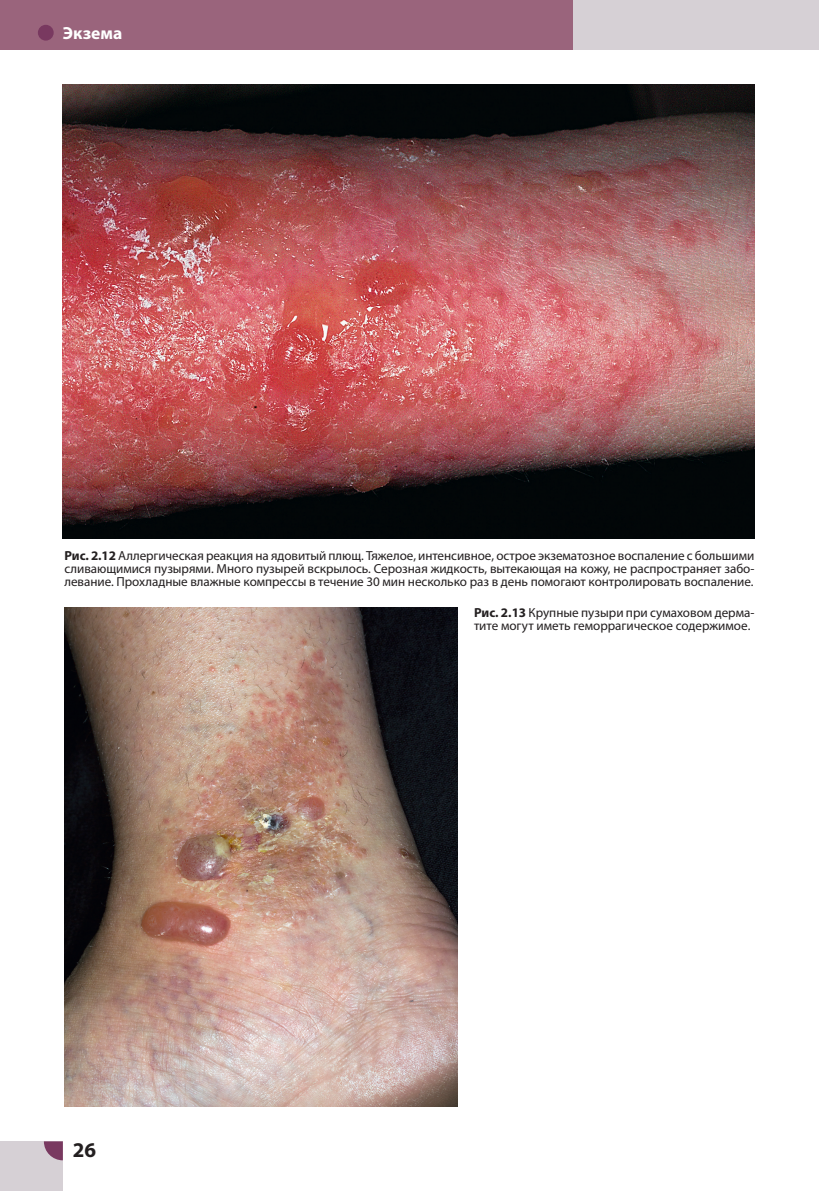
<style>
.page{position:relative;width:819px;height:1191px;background:#fff}
.page>*{position:absolute;margin:0;border:0;box-sizing:border-box;transform-origin:0 0}
.t1{font:700 21px "Myriad Pro";color:#231f20}
.t2{font:700 17.5px "Myriad Pro";color:#fff}
.t3{font:13.12px/13.1px "Myriad Pro";letter-spacing:-.005em;color:#231f20;text-align:justify}
.s1{font-weight:700}
</style>
<div class="page">
<div style="left:0;top:0;width:573px;height:50px;background:#9a647c"></div>
<div style="left:573px;top:0;width:245px;height:50px;background:#d6d0d5"></div>
<div style="left:38px;top:25px;width:16px;height:16px;background:#793960;border-radius:50%"></div>
<div style="left:0;top:1141px;width:63px;height:50px;background:#d6d0d5"></div>
<svg style="left:44px;top:1141px;width:19px;height:19px"></svg>
<img style="left:63px;top:84px;width:691px;height:454px">
<img style="left:64px;top:607px;width:393px;height:499px">
<h2 class="t2" style="left:63px;top:26px;width:61px">Экзема</h2>
<p class="t3" style="left:64px;top:550px;width:691px"><span class="s1">Рис. 2.12</span> Аллергическая реакция на ядо ви тый плющ. Тя же лое, ин тен сив ное, ос т рое эк зе ма тоз ное вос па ле ние с боль ши ми сли ва ю щи ми ся пу зы ря ми. Мно го пу зы рей вскры лось. Се ро зная жид кость, вы те ка ю щая на ко жу, не рас про стра ня ет за бо&shy;ле ва ние. Про хлад ные влаж ные ком прес сы в те че ние 30 мин не сколь ко раз в день по мо га ют кон т ро ли ро вать вос па ле ние.</p>
<p class="t3" style="left:474px;top:607px;width:282px"><span class="s1">Рис. 2.13</span> Крупные пузыри при сумаховом дерма&shy;тите могут иметь геморрагическое содержимое.</p>
<h1 class="t1" style="left:73px;top:1142px;width:25px">26</h1>
</div>
